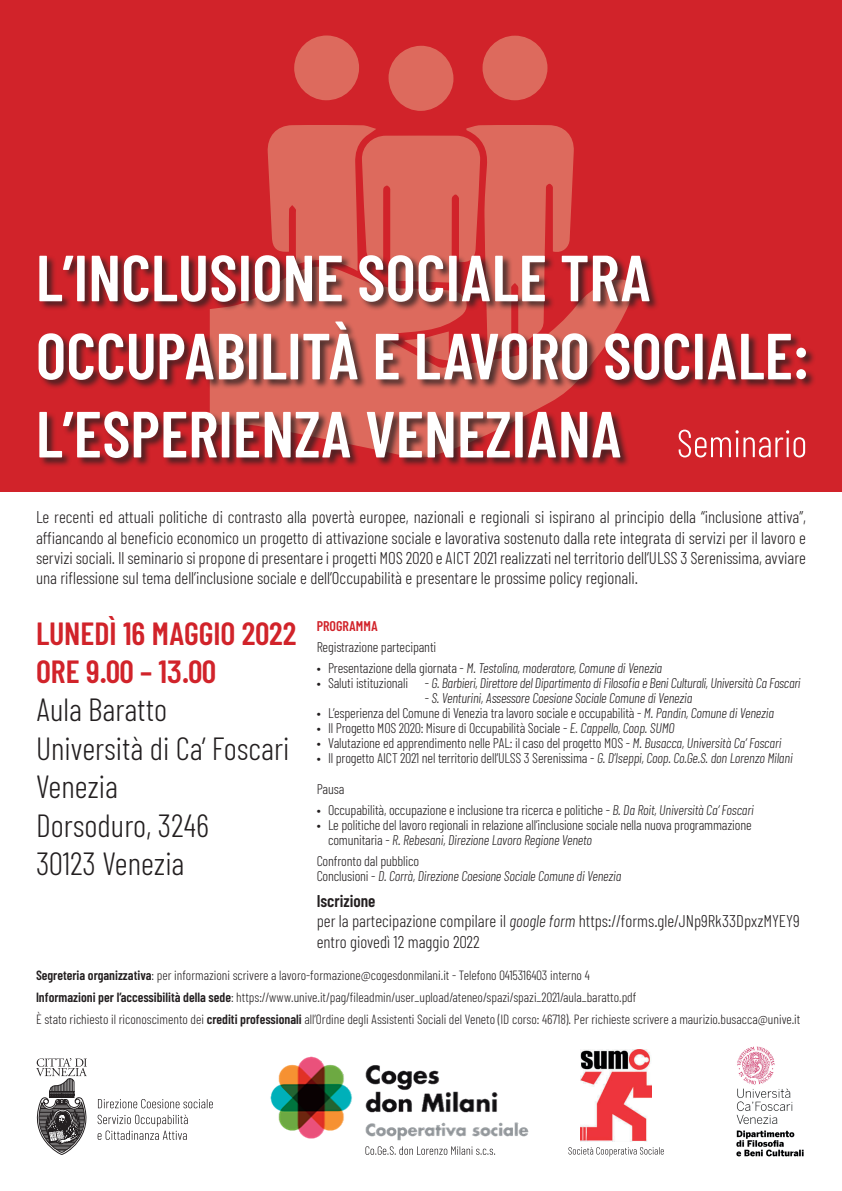
<style>
.page{position:relative;width:842px;height:1191px;background:#fff}
.page>*{position:absolute;margin:0;border:0;box-sizing:border-box;transform-origin:0 0}
.t1{font:300 32px/38.4px "Barlow Condensed";color:#231f20}
.t2{font:600 32px/38.4px "Barlow Condensed";color:#d1232a}
.t3{font:300 17px/20.4px "Barlow Condensed";color:#231f20;text-align:justify}
.t4{font:300 14px/30px "Barlow Condensed";letter-spacing:-.01em;color:#231f20}
.t5{font:italic 300 14px/15px "Barlow Condensed";letter-spacing:-.01em;color:#231f20}
.t6{font:600 14px "Barlow Condensed";color:#d1232a}
.t7{font:300 13.3px/22px "Barlow Condensed";color:#231f20}
.s1{font-style:normal}
.s2{font-style:italic}
.s3{font-weight:600}
</style>
<div class="page">
<div style="left:0;top:0;width:842px;height:491px;background:#d1232a"></div>
<svg style="left:388px;top:45px;width:66px;height:66px"></svg>
<svg style="left:294px;top:35px;width:65px;height:66px"></svg>
<div style="left:482px;top:36px;width:66px;height:64px;background:#dd6a5d;border-radius:50%"></div>
<div style="left:38px;top:255px;width:778px;height:213px;background:#231f20;opacity:.75"></div>
<svg style="left:39px;top:411px;width:581px;height:47px;background:#cc9090"></svg>
<svg style="left:39px;top:321px;width:767px;height:59px"></svg>
<svg style="left:39px;top:125px;width:610px;height:235px"></svg>
<svg style="left:98px;top:1114px;width:90px;height:26px"></svg>
<svg style="left:98px;top:1099px;width:115px;height:9px"></svg>
<img style="left:270px;top:1056px;width:259px;height:85px">
<img style="left:736px;top:1046px;width:68px;height:111px">
<img style="left:581px;top:1049px;width:70px;height:92px">
<svg style="left:36px;top:1058px;width:51px;height:97px"></svg>
<svg style="left:568px;top:1147px;width:96px;height:9px"></svg>
<svg style="left:365px;top:1146px;width:130px;height:8px"></svg>
<p class="t3" style="left:36px;top:506px;width:771px">Le recenti ed attuali politiche di contrasto alla povertà europee, nazionali e regionali si ispirano al principio della “inclusione attiva”, affiancando al beneficio economico un progetto di attivazione sociale e lavorativa sostenuto dalla rete integrata di servizi per il lavoro e servizi sociali. Il seminario si propone di presentare i progetti MOS 2020 e AICT 2021 realizzati nel territorio dell’ULSS 3 Serenissima, avviare una riflessione sul tema dell’inclusione sociale e dell’Occupabilità e presentare le prossime policy regionali.</p>
<h1 class="t2" style="left:36px;top:613px;width:262px">LUNEDÌ 16 MAGGIO 2022<br>ORE 9.00 – 13.00</h1>
<h1 class="t1" style="left:36px;top:690px;width:255px">Aula Baratto<br>Università di Ca’ Foscari<br>Venezia<br>Dorsoduro, 3246<br>30123 Venezia</h1>
<p class="t6" style="left:317px;top:617px;width:63px">PROGRAMMA</p>
<p class="t4" style="left:317px;top:632px;width:121px">Registrazione partecipanti</p>
<p class="t5" style="left:317px;top:660px;width:347px"><span class="s1">• Presentazione della giornata -</span> M. Testolina, moderatore, Comune di Venezia</p>
<p class="t5" style="left:317px;top:675px;width:485px"><span class="s1">• Saluti istituzionali -</span> G. Barbieri, Direttore del Dipartimento di Filosofia e Beni Culturali, Università Ca Foscari</p>
<p class="t5" style="left:425px;top:690px;width:269px"><span class="s1">-</span> S. Venturini, Assessore Coesione Sociale Comune di Venezia</p>
<p class="t4" style="left:317px;top:698px;width:459px">• L’esperienza del Comune di Venezia tra lavoro sociale e occupabilità - <span class="s2">M. Pandin, Comune di Venezia</span></p>
<p class="t4" style="left:317px;top:713px;width:360px">• Il Progetto MOS 2020: Misure di Occupabilità Sociale - <span class="s2">E. Cappello, Coop. SUMO</span></p>
<p class="t4" style="left:317px;top:728px;width:466px">• Valutazione ed apprendimento nelle PAL: il caso del progetto MOS - <span class="s2">M. Busacca, Università Ca’ Foscari</span></p>
<p class="t4" style="left:317px;top:743px;width:477px">• Il progetto AICT 2021 nel territorio dell’ULSS 3 Serenissima - <span class="s2">G. D’Iseppi, Coop. Co.Ge.S. don Lorenzo Milani<br></span>Pausa</p>
<p class="t4" style="left:317px;top:794px;width:439px">• Occupabilità, occupazione e inclusione tra ricerca e politiche - <span class="s2">B. Da Roit, Università Ca’ Foscari</span></p>
<p class="t4" style="left:328px;top:816px;width:425px;line-height:15px;text-indent:-11px">• Le politiche del lavoro regionali in relazione all’inclusione sociale nella nuova programmazione comunitaria - <span class="s2">R. Rebesani, Direzione Lavoro Regione Veneto</span></p>
<p class="t5" style="left:317px;top:852px;width:306px"><span class="s1">Confronto dal pubblico<br>Conclusioni -</span> D. Corrà, Direzione Coesione Sociale Comune di Venezia</p>
<p class="t3" style="left:317px;top:890px;width:485px;text-align:left"><span class="s3">Iscrizione<br></span>per la partecipazione compilare il <span class="s2">google form</span> https://forms.gle/JNp9Rk33DpxzMYEY9 entro giovedì 12 maggio 2022</p>
<p class="t7" style="left:36px;top:963px;width:766px"><span class="s3">Segreteria organizzativa</span>: per informazioni scrivere a lavoro-formazione@cogesdonmilani.it - Telefono 0415316403 interno 4<br><span class="s3">Informazioni per l’accessibilità della sede</span>: https://www.unive.it/pag/fileadmin/user_upload/ateneo/spazi/spazi_2021/aula_baratto.pdf<br>È stato richiesto il riconoscimento dei <span class="s3">crediti professionali</span> all’Ordine degli Assistenti Sociali del Veneto (ID corso: 46718). Per richieste scrivere a maurizio.busacca@unive.it</p>
</div>
